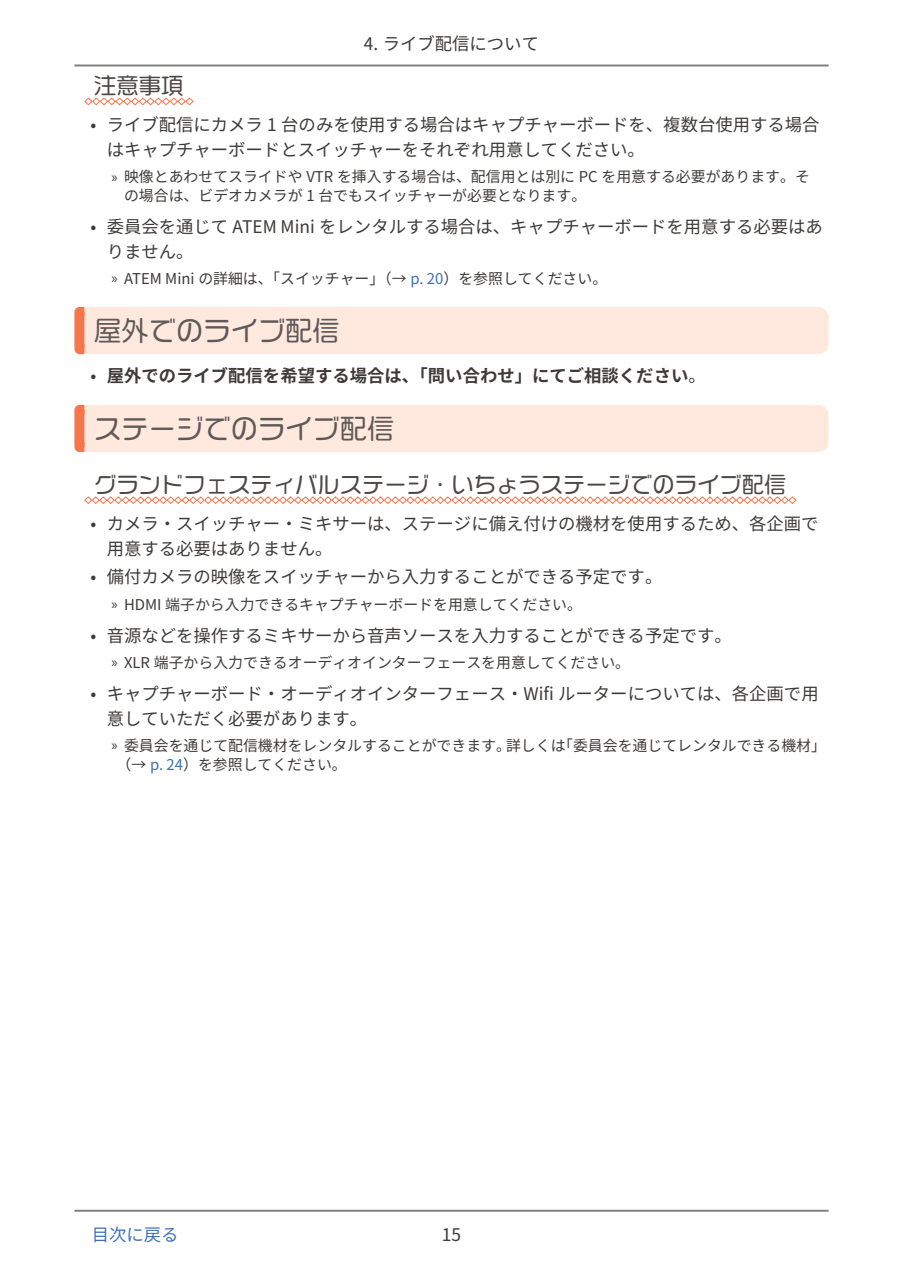
<style>
.page{position:relative;width:903px;height:1275px;background:#fff}
.page>*{position:absolute;margin:0;border:0;box-sizing:border-box;transform-origin:0 0}
.t1{font:27.3px "VDL Logo Maru Regular";color:#5f5a58}
.t2{font:22.4px "VDL Logo Maru Regular";color:#4d4746}
.t3{font:17.32px/24.8px "Source Han Sans JP";color:#3e3a39}
.t4{font:700 17.32px "Source Han Sans JP";color:#3e3a39}
.t5{font:17.32px "Source Han Sans JP";color:#3e70b7}
.t6{font:14.88px/18.6px "Source Han Sans JP";color:#3e3a39}
.s1{font-family:"Myriad Pro"}
.s2{color:#3e70b7}
.s3{font-weight:400}
</style>
<div class="page">
<hr style="left:74px;top:1210px;width:754px;height:2px;background:#000">
<hr style="left:74px;top:64px;width:754px;height:2px;background:#000">
<svg style="left:84px;top:97px;width:110px;height:9px"></svg>
<div style="left:74px;top:307px;width:754px;height:47px;background:#ffe9de;border-radius:10px"></div>
<div style="left:74px;top:307px;width:15px;height:47px;border:10px solid #f7764b"></div>
<div style="left:74px;top:405px;width:754px;height:47px;background:#ffe9de;border-radius:10px"></div>
<div style="left:74px;top:405px;width:15px;height:47px;border:10px solid #f7764b"></div>
<svg style="left:84px;top:496px;width:713px;height:8px"></svg>
<p class="t3" style="left:364px;top:32px;width:177px">4. ライブ配信について</p>
<p class="t2" style="left:94px;top:70px;width:91px">注意事項</p>
<p class="t3" style="left:107px;top:113px;width:714px;text-indent:-16px">• ライブ配信にカメラ 1 台のみを使用する場合はキャプチャーボードを、複数台使用する場合はキャプチャーボードとスイッチャーをそれぞれ用意してください。</p>
<p class="t6" style="left:124px;top:168px;width:687px;text-indent:-12px"><span class="s1">»</span> 映像とあわせてスライドや VTR を挿入する場合は、配信用とは別に PC を用意する必要があります。その場合は、ビデオカメラが 1 台でもスイッチャーが必要となります。</p>
<p class="t3" style="left:107px;top:215px;width:718px;text-indent:-16px">• 委員会を通じて ATEM Mini をレンタルする場合は、キャプチャーボードを用意する必要はありません。</p>
<p class="t6" style="left:112px;top:270px;width:497px"><span class="s1">»</span> ATEM Mini の詳細は、「スイッチャー」（→ <span class="s2">p. 20</span>）を参照してください。</p>
<h1 class="t1" style="left:94px;top:312px;width:247px">屋外でのライブ配信</h1>
<p class="t4" style="left:91px;top:366px;width:617px"><span class="s3">•</span> 屋外でのライブ配信を希望する場合は、「問い合わせ」にてご相談ください<span class="s3">。</span></p>
<h1 class="t1" style="left:94px;top:410px;width:302px">ステージでのライブ配信</h1>
<p class="t2" style="left:94px;top:469px;width:694px">グランドフェスティバルステージ・いちょうステージでのライブ配信</p>
<p class="t3" style="left:107px;top:512px;width:713px;text-indent:-16px">• カメラ・スイッチャー・ミキサーは、ステージに備え付けの機材を使用するため、各企画で用意する必要はありません。</p>
<p class="t3" style="left:91px;top:565px;width:573px">• 備付カメラの映像をスイッチャーから入力することができる予定です。</p>
<p class="t6" style="left:112px;top:595px;width:472px"><span class="s1">»</span> HDMI 端子から入力できるキャプチャーボードを用意してください。</p>
<p class="t3" style="left:91px;top:623px;width:643px">• 音源などを操作するミキサーから音声ソースを入力することができる予定です。</p>
<p class="t6" style="left:112px;top:653px;width:520px"><span class="s1">»</span> XLR 端子から入力できるオーディオインターフェースを用意してください。</p>
<p class="t3" style="left:107px;top:681px;width:713px;text-indent:-16px">• キャプチャーボード・オーディオインターフェース・Wifi ルーターについては、各企画で用意していただく必要があります。</p>
<p class="t6" style="left:117px;top:737px;width:711px;text-indent:-5px"><span class="s1">»</span> 委員会を通じて配信機材をレンタルすることができます。詳しくは「委員会を通じてレンタルできる機材」（→ <span class="s2">p. 24</span>）を参照してください。</p>
<p class="t5" style="left:92px;top:1225px;width:88px">目次に戻る</p>
<p class="t3" style="left:442px;top:1223px;width:21px">15</p>
</div>
